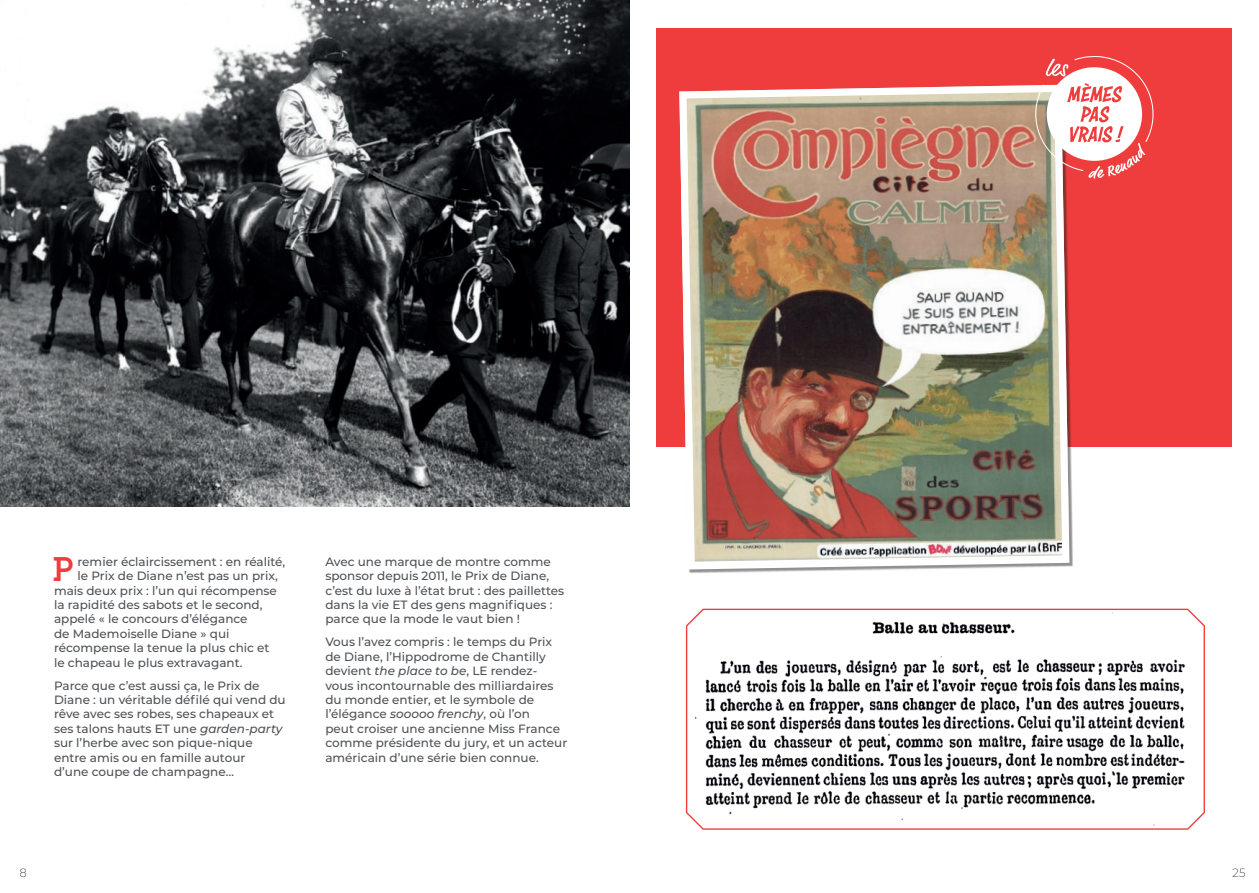
<style>
.page{position:relative;width:1259px;height:893px;background:#fff}
.page>*{position:absolute;margin:0;border:0;box-sizing:border-box;transform-origin:0 0}
.Audio_texte_lettrine{font:900 32.25px "Nilland";color:#ee3d3c}
.Audio_texte{font:500 12px/14.4px "Montserrat";color:#4e5256}
.Audio_texte_lettrine-2{font:500 12px "Montserrat";color:#4e5256}
.s1{font-style:italic}
</style>
<div class="page">
<img style="left:0;top:0;width:629px;height:506px">
<div style="left:656px;top:28px;width:576px;height:418px;background:#ee3d3c"></div>
<svg style="left:20px;top:868px;width:6px;height:9px"></svg>
<svg style="left:1232px;top:868px;width:13px;height:9px"></svg>
<svg style="left:685px;top:608px;width:520px;height:222px"></svg>
<img style="left:676px;top:85px;width:397px;height:488px">
<svg style="left:1033px;top:56px;width:121px;height:123px"></svg>
<p class="Audio_texte_lettrine" style="left:55px;top:549px;width:21px">P</p>
<p class="Audio_texte_lettrine-2" style="left:78px;top:553px;width:209px">remier éclaircissement : en réalité,</p>
<p class="Audio_texte_lettrine-2" style="left:78px;top:568px;width:202px">le Prix de Diane n’est pas un prix,</p>
<p class="Audio_texte_lettrine-2" style="left:54px;top:582px;width:224px">mais deux prix : l’un qui récompense</p>
<p class="Audio_texte_lettrine-2" style="left:54px;top:596px;width:210px">la rapidité des sabots et le second,</p>
<p class="Audio_texte_lettrine-2" style="left:54px;top:611px;width:195px">appelé « le concours d’élégance</p>
<p class="Audio_texte_lettrine-2" style="left:54px;top:625px;width:177px">de Mademoiselle Diane » qui</p>
<p class="Audio_texte_lettrine-2" style="left:54px;top:640px;width:217px">récompense la tenue la plus chic et</p>
<p class="Audio_texte_lettrine-2" style="left:54px;top:654px;width:190px">le chapeau le plus extravagant.</p>
<p class="Audio_texte" style="left:54px;top:678px;width:233px">Parce que c’est aussi ça, le Prix de Diane : un véritable défilé qui vend du rêve avec ses robes, ses chapeaux et ses talons hauts ET une <span class="s1">garden-party </span>sur l’herbe avec son pique-nique entre amis ou en famille autour<br>d’une coupe de champagne…</p>
<p class="Audio_texte" style="left:325px;top:554px;width:240px">Avec une marque de montre comme sponsor depuis 2011, le Prix de Diane, c’est du luxe à l’état brut : des paillettes dans la vie ET des gens magnifiques : parce que la mode le vaut bien !</p>
<p class="Audio_texte" style="left:325px;top:634px;width:243px">Vous l’avez compris : le temps du Prix de Diane, l’Hippodrome de Chantilly devient <span class="s1">the place to be</span>, LE rendez&shy;vous incontournable des milliardaires du monde entier, et le symbole de l’élégance <span class="s1">sooooo frenchy</span>, où l’on<br>peut croiser une ancienne Miss France comme présidente du jury, et un acteur américain d’une série bien connue.</p>
</div>
